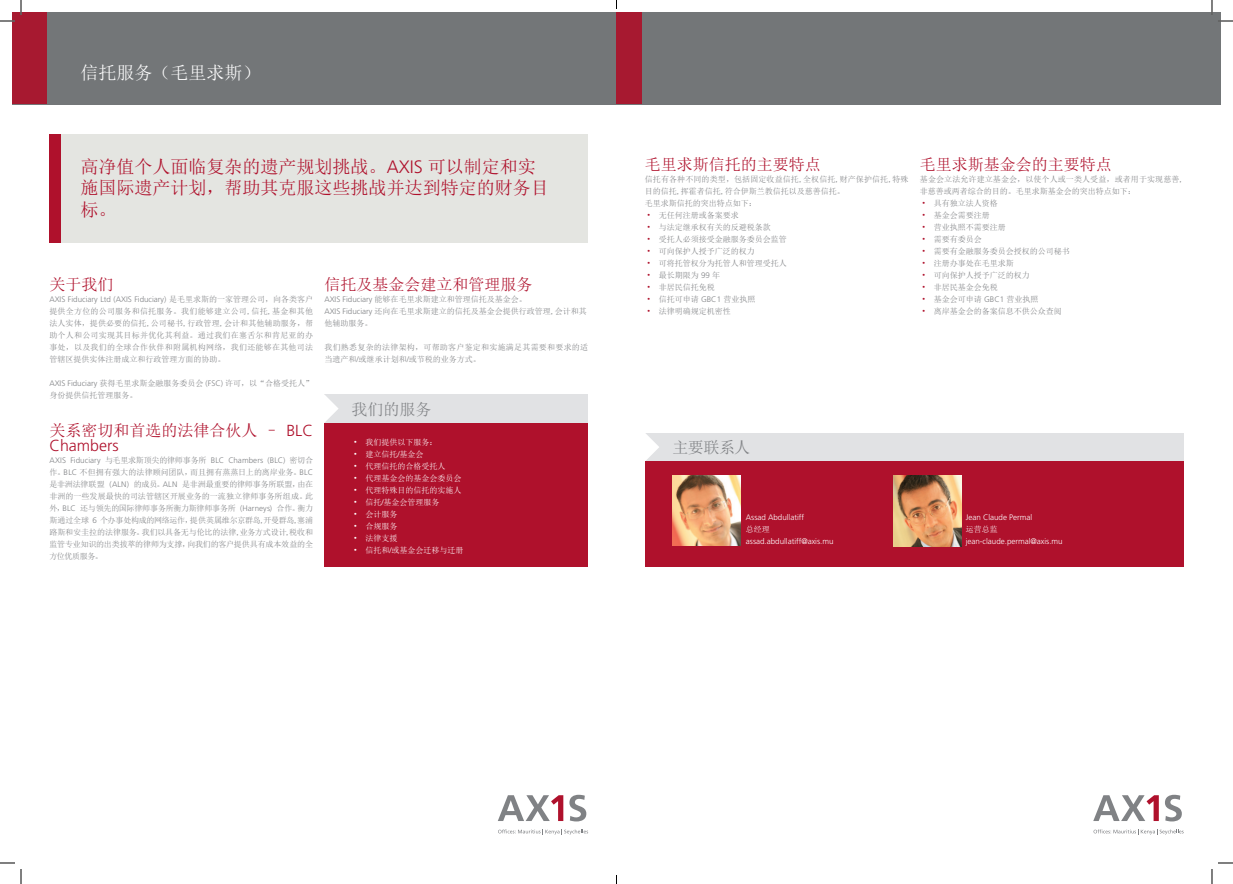
<style>
.page{position:relative;width:1233px;height:884px;background:#fff}
.page>*{position:absolute;margin:0;border:0;box-sizing:border-box;transform-origin:0 0}
.t1{font:18px/21.6px "N Sim Sun";color:#af112c}
.t2{font:18px "N Sim Sun";color:#fff}
.t3{font:16px "N Sim Sun";color:#af112c}
.t4{font:16px "N Sim Sun";letter-spacing:-.01em;color:#808285}
.t5{font:300 16px "Frutiger LT Std";color:#af112c}
.t6{font:8px/12px "N Sim Sun";color:#808285}
.t7{font:8px "N Sim Sun";color:#fff}
.t8{font:300 8px "Frutiger LT Std";color:#808285}
.t9{font:300 8px "Frutiger LT Std";color:#fff}
.t10{font:8px/12px "N Sim Sun";letter-spacing:.03em;color:#808285}
.s1{font-family:"Frutiger LT Std";font-weight:300}
.s2{font-family:"N Sim Sun";font-weight:400}
.s3{color:#af112c}
</style>
<div class="page">
<div style="left:12px;top:12px;width:1208px;height:92px;background:#737678"></div>
<div style="left:12px;top:12px;width:35px;height:92px;background:#a71930"></div>
<div style="left:616px;top:12px;width:26px;height:92px;background:#a71930"></div>
<svg style="left:498px;top:795px;width:65px;height:26px"></svg>
<svg style="left:569px;top:795px;width:17px;height:26px"></svg>
<svg style="left:498px;top:829px;width:90px;height:6px"></svg>
<svg style="left:1093px;top:795px;width:65px;height:26px"></svg>
<svg style="left:1165px;top:795px;width:16px;height:26px"></svg>
<svg style="left:1093px;top:829px;width:90px;height:6px"></svg>
<div style="left:645px;top:433px;width:539px;height:28px;background:#e1e2e4"></div>
<svg style="left:645px;top:433px;width:14px;height:28px"></svg>
<div style="left:645px;top:461px;width:539px;height:105px;background:#af112c"></div>
<img style="left:893px;top:475px;width:68px;height:71px">
<img style="left:672px;top:475px;width:68px;height:71px">
<div style="left:324px;top:394px;width:264px;height:29px;background:#e1e2e4"></div>
<div style="left:324px;top:423px;width:264px;height:143px;background:#af112c"></div>
<svg style="left:324px;top:394px;width:14px;height:29px"></svg>
<div style="left:49px;top:134px;width:539px;height:108px;background:#e4e5e1"></div>
<div style="left:49px;top:134px;width:12px;height:108px;background:#af112c"></div>
<svg style="left:1218px;top:20px;width:15px;height:2px"></svg>
<svg style="left:1218px;top:862px;width:15px;height:2px"></svg>
<svg style="left:0;top:0;width:22px;height:22px"></svg>
<svg style="left:0;top:862px;width:22px;height:22px"></svg>
<svg style="left:1211px;top:0;width:1px;height:15px"></svg>
<svg style="left:1211px;top:869px;width:1px;height:15px"></svg>
<h1 class="t2" style="left:81px;top:64px;width:181px">信托服务（毛里求斯）</h1>
<h1 class="t1" style="left:81px;top:155px;width:469px">高净值个人面临复杂的遗产规划挑战。<span class="s1">AXIS</span> 可以制定和实施国际遗产计划，帮助其克服这些挑战并达到特定的财务目标。</h1>
<h2 class="t3" style="left:49px;top:277px;width:66px">关于我们</h2>
<p class="t8" style="left:49px;top:295px;width:265px">AXIS Fiduciary Ltd (AXIS Fiduciary) <span class="s2">是毛里求斯的一家管理公司，向各类客户</span></p>
<p class="t6" style="left:49px;top:306px;width:265px;text-align:justify">提供全方位的公司服务和信托服务。我们能够建立公司,信托,基金和其他法人实体，提供必要的信托,公司秘书,行政管理,会计和其他辅助服务，帮助个人和公司实现其目标并优化其利益。通过我们在塞舌尔和肯尼亚的办事处，以及我们的全球合作伙伴和附属机构网络，我们还能够在其他司法管辖区提供实体注册成立和行政管理方面的协助。</p>
<p class="t6" style="left:49px;top:378px;width:265px"><span class="s1">AXIS Fiduciary</span> 获得毛里求斯金融服务委员会 <span class="s1">(FSC)</span> 许可，以“合格受托人”身份提供信托管理服务。</p>
<h2 class="t3" style="left:49px;top:422px;width:265px">关系密切和首选的法律合伙人 – <span class="s1">BLC</span></h2>
<h2 class="t5" style="left:49px;top:436px;width:71px">Chambers</h2>
<p class="t8" style="left:49px;top:456px;width:265px">AXIS Fiduciary <span class="s2">与毛里求斯顶尖的律师事务所</span> BLC Chambers (BLC) <span class="s2">密切合</span></p>
<p class="t6" style="left:49px;top:466px;width:265px;text-align:justify">作。<span class="s1">BLC</span> 不但拥有强大的法律顾问团队，而且拥有蒸蒸日上的离岸业务。<span class="s1">BLC</span>是非洲法律联盟 <span class="s1">(ALN)</span> 的成员。<span class="s1">ALN</span> 是非洲最重要的律师事务所联盟，由在非洲的一些发展最快的司法管辖区开展业务的一流独立律师事务所组成。此外，<span class="s1">BLC</span> 还与领先的国际律师事务所衡力斯律师事务所 <span class="s1">(Harneys)</span> 合作。衡力斯通过全球 <span class="s1">6</span> 个办事处构成的网络运作，提供英属维尔京群岛,开曼群岛,塞浦路斯和安圭拉的法律服务。我们以具备无与伦比的法律,业务方式设计,税收和监管专业知识的出类拔萃的律师为支撑，向我们的客户提供具有成本效益的全方位优质服务。</p>
<h2 class="t3" style="left:324px;top:277px;width:210px">信托及基金会建立和管理服务</h2>
<p class="t6" style="left:324px;top:294px;width:264px"><span class="s1">AXIS Fiduciary</span> 能够在毛里求斯建立和管理信托及基金会。<br><span class="s1">AXIS Fiduciary</span> 还向在毛里求斯建立的信托及基金会提供行政管理,会计和其他辅助服务。</p>
<p class="t10" style="left:324px;top:342px;width:265px">我们熟悉复杂的法律架构，可帮助客户鉴定和实施满足其需要和要求的适当遗产和<span class="s1">/</span>或继承计划和<span class="s1">/</span>或节税的业务方式。</p>
<h2 class="t4" style="left:351px;top:401px;width:81px">我们的服务</h2>
<p class="t7" style="left:353px;top:438px;width:85px">• 我们提供以下服务：</p>
<p class="t7" style="left:353px;top:450px;width:72px">• 建立信托<span class="s1">/</span>基金会</p>
<p class="t7" style="left:353px;top:462px;width:93px">• 代理信托的合格受托人</p>
<p class="t7" style="left:353px;top:474px;width:109px">• 代理基金会的基金会委员会</p>
<p class="t7" style="left:353px;top:486px;width:109px">• 代理特殊目的信托的实施人</p>
<p class="t7" style="left:353px;top:498px;width:88px">• 信托<span class="s1">/</span>基金会管理服务</p>
<p class="t7" style="left:353px;top:510px;width:45px">• 会计服务</p>
<p class="t7" style="left:353px;top:522px;width:45px">• 合规服务</p>
<p class="t7" style="left:353px;top:534px;width:45px">• 法律支援</p>
<p class="t7" style="left:353px;top:546px;width:112px">• 信托和<span class="s1">/</span>或基金会迁移与迁册</p>
<h2 class="t3" style="left:645px;top:157px;width:177px">毛里求斯信托的主要特点</h2>
<p class="t6" style="left:645px;top:174px;width:265px">信托有各种不同的类型，包括固定收益信托,全权信托,财产保护信托,特殊目的信托,挥霍者信托,符合伊斯兰教信托以及慈善信托。<br>毛里求斯信托的突出特点如下：</p>
<p class="t6" style="left:647px;top:210px;width:93px"><span class="s3">•</span> 无任何注册或备案要求</p>
<p class="t6" style="left:647px;top:222px;width:125px"><span class="s3">•</span> 与法定继承权有关的反避税条款</p>
<p class="t6" style="left:647px;top:234px;width:141px"><span class="s3">•</span> 受托人必须接受金融服务委员会监管</p>
<p class="t6" style="left:647px;top:246px;width:109px"><span class="s3">•</span> 可向保护人授予广泛的权力</p>
<p class="t6" style="left:647px;top:258px;width:141px"><span class="s3">•</span> 可将托管权分为托管人和管理受托人</p>
<p class="t6" style="left:647px;top:270px;width:75px"><span class="s3">•</span> 最长期限为 <span class="s1">99</span> 年</p>
<p class="t6" style="left:647px;top:282px;width:69px"><span class="s3">•</span> 非居民信托免税</p>
<p class="t6" style="left:647px;top:294px;width:110px"><span class="s3">•</span> 信托可申请 <span class="s1">GBC1</span> 营业执照</p>
<p class="t6" style="left:647px;top:306px;width:85px"><span class="s3">•</span> 法律明确规定机密性</p>
<h2 class="t3" style="left:920px;top:157px;width:193px">毛里求斯基金会的主要特点</h2>
<p class="t6" style="left:920px;top:174px;width:265px">基金会立法允许建立基金会，以使个人或一类人受益，或者用于实现慈善,非慈善或两者综合的目的。毛里求斯基金会的突出特点如下：</p>
<p class="t6" style="left:922px;top:198px;width:77px"><span class="s3">•</span> 具有独立法人资格</p>
<p class="t6" style="left:922px;top:210px;width:69px"><span class="s3">•</span> 基金会需要注册</p>
<p class="t6" style="left:922px;top:222px;width:85px"><span class="s3">•</span> 营业执照不需要注册</p>
<p class="t6" style="left:922px;top:234px;width:61px"><span class="s3">•</span> 需要有委员会</p>
<p class="t6" style="left:922px;top:246px;width:149px"><span class="s3">•</span> 需要有金融服务委员会授权的公司秘书</p>
<p class="t6" style="left:922px;top:258px;width:93px"><span class="s3">•</span> 注册办事处在毛里求斯</p>
<p class="t6" style="left:922px;top:270px;width:109px"><span class="s3">•</span> 可向保护人授予广泛的权力</p>
<p class="t6" style="left:922px;top:282px;width:77px"><span class="s3">•</span> 非居民基金会免税</p>
<p class="t6" style="left:922px;top:294px;width:118px"><span class="s3">•</span> 基金会可申请 <span class="s1">GBC1</span> 营业执照</p>
<p class="t6" style="left:922px;top:306px;width:141px"><span class="s3">•</span> 离岸基金会的备案信息不供公众查阅</p>
<h2 class="t4" style="left:672px;top:439px;width:79px">主要联系人</h2>
<p class="t9" style="left:746px;top:512px;width:60px">Assad Abdullatiff</p>
<p class="t7" style="left:746px;top:525px;width:25px">总经理</p>
<p class="t9" style="left:746px;top:536px;width:89px">assad.abdullatiff@axis.mu</p>
<p class="t9" style="left:965px;top:512px;width:68px">Jean Claude Permal</p>
<p class="t7" style="left:965px;top:525px;width:33px">运营总监</p>
<p class="t9" style="left:965px;top:536px;width:99px">jean-claude.permal@axis.mu</p>
</div>
